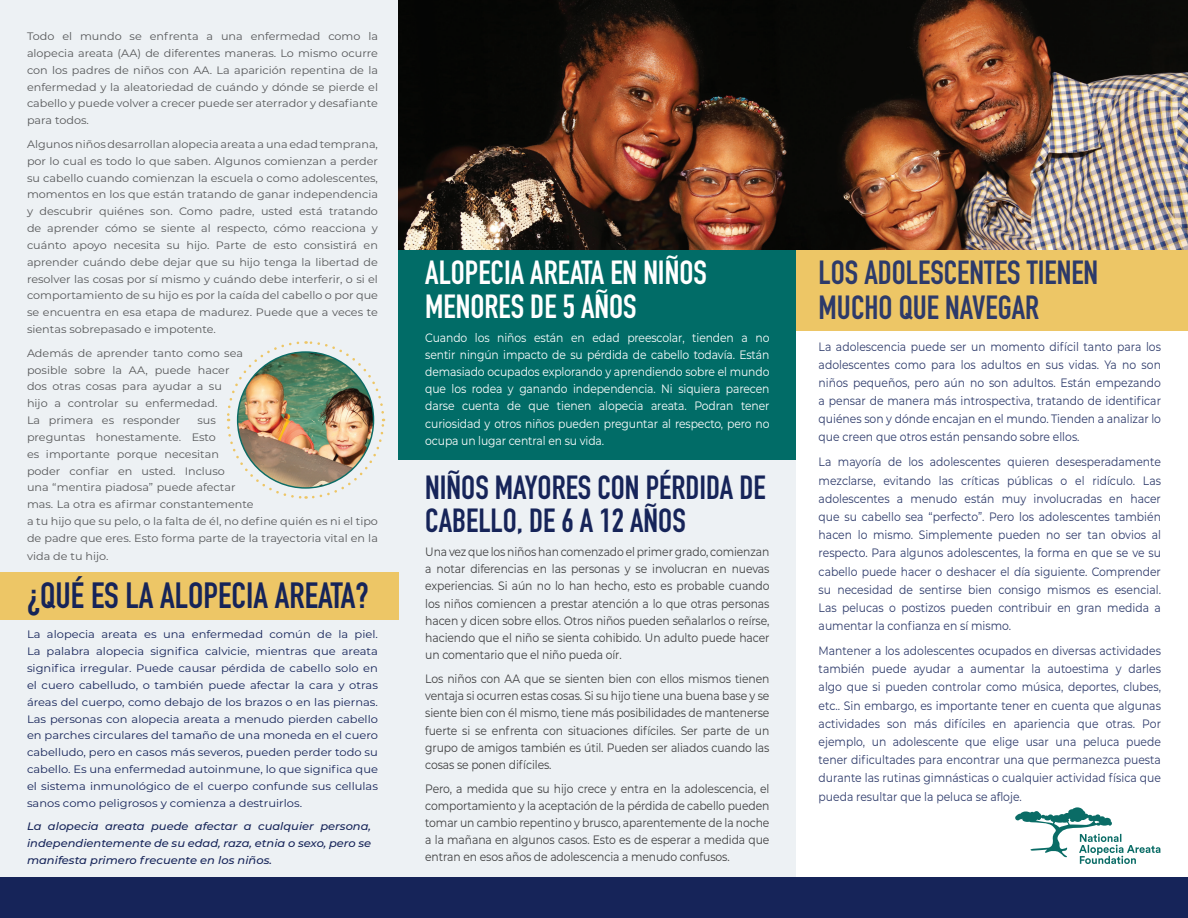
<style>
.page{position:relative;width:1188px;height:918px;background:#fff}
.page>*{position:absolute;margin:0;border:0;box-sizing:border-box;transform-origin:0 0}
.t1{font:700 36px "DIN Condensed";color:#162459}
.t2{font:700 33px/33.6px "DIN Condensed";color:#162459}
.t3{font:700 33px "DIN Condensed";color:#2d3a6a}
.t4{font:700 33px "DIN Condensed";color:#fff}
.t5{font:12.15px/18.1px "Montserrat";color:#2d3a6a;text-align:justify;scale:.89 1}
.t6{font:12.15px/17.1px "Montserrat";letter-spacing:-.01em;color:#3e3e3f;text-align:justify;scale:.89 1}
.t7{font:12.15px/17.1px "Montserrat";letter-spacing:-.01em;color:#fff;text-align:justify;scale:.89 1}
.t8{font:10.8px/16.8px "Montserrat";color:#57585a;text-align:justify;scale:1.04 1}
.t9{font:10.8px/16.8px "Montserrat";color:#162459;text-align:justify;scale:1.06 1}
.t10{font:italic 500 10.8px/16.8px "Montserrat";color:#162459;text-align:justify;scale:1.06 1}
</style>
<div class="page">
<div style="left:0;top:0;width:796px;height:918px;background:#edf1f4"></div>
<img style="left:398px;top:0;width:790px;height:250px">
<div style="left:398px;top:250px;width:398px;height:209px;background:#016c67"></div>
<svg style="left:1015px;top:807px;width:145px;height:57px"></svg>
<div style="left:0;top:878px;width:1188px;height:40px;background:#162459"></div>
<svg style="left:227px;top:341px;width:159px;height:158px"></svg>
<img style="left:238px;top:352px;width:136px;height:136px;border-radius:68px">
<div style="left:0;top:572px;width:398px;height:48px;background:#edc666"></div>
<div style="left:796px;top:250px;width:392px;height:81px;background:#edc666"></div>
<p class="t8" style="left:27px;top:27px;width:339px">Todo el mundo se enfrenta a una enfermedad como la alopecia areata (AA) de diferentes maneras. Lo mismo ocurre con los padres de niños con AA. La aparición repentina de la enfermedad y la aleatoriedad de cuándo y dónde se pierde el cabello y puede volver a crecer puede ser aterrador y desafiante para todos.</p>
<p class="t8" style="left:27px;top:135px;width:339px">Algunos niños desarrollan alopecia areata a una edad temprana, por lo cual es todo lo que saben. Algunos comienzan a perder su cabello cuando comienzan la escuela o como adolescentes, momentos en los que están tratando de ganar independencia y descubrir quiénes son. Como padre, usted está tratando de aprender cómo se siente al respecto, cómo reacciona y cuánto apoyo necesita su hijo. Parte de esto consistirá en aprender cuándo debe dejar que su hijo tenga la libertad de resolver las cosas por sí mismo y cuándo debe interferir, o si el comportamiento de su hijo es por la caída del cabello o por que se encuentra en esa etapa de madurez. Puede que a veces te sientas sobrepasado e impotente.</p>
<p class="t8" style="left:27px;top:344px;width:209px;text-align:left">Además de aprender tanto como sea posible sobre la AA, puede hacer dos otras cosas para ayudar a su hijo a controlar su enfermedad.<br>La primera es responder</p>
<p class="t8" style="left:27px;top:411px;width:339px;text-align:left;text-indent:170px">sus<br>preguntas honestamente. Esto<br>es importante porque necesitan<br>poder confiar en usted. Incluso<br>una “mentira piadosa” puede afectar<br>mas. La otra es afirmar constantemente<br>a tu hijo que su pelo, o la falta de él, no define quién es ni el tipo de padre que eres. Esto forma parte de la trayectoria vital en la vida de tu hijo.</p>
<p class="t1" style="left:27px;top:571px;width:343px">¿QUÉ ES LA ALOPECIA AREATA?</p>
<p class="t9" style="left:27px;top:626px;width:333px">La alopecia areata es una enfermedad común de la piel.<br>La palabra alopecia significa calvicie, mientras que areata significa irregular. Puede causar pérdida de cabello solo en el cuero cabelludo, o también puede afectar la cara y otras áreas del cuerpo, como debajo de los brazos o en las piernas.<br>Las personas con alopecia areata a menudo pierden cabello en parches circulares del tamaño de una moneda en el cuero cabelludo, pero en casos más severos, pueden perder todo su cabello. Es una enfermedad autoinmune, lo que significa que el sistema inmunológico de el cuerpo confunde sus cellulas sanos como peligrosos y comienza a destruirlos.</p>
<p class="t10" style="left:27px;top:818px;width:326px">La alopecia areata puede afectar a cualquier persona, independientemente de su edad, raza, etnia o sexo, pero se manifesta primero frecuente en los niños.</p>
<p class="t4" style="left:425px;top:250px;width:283px">ALOPECIA AREATA EN NIÑOS</p>
<p class="t4" style="left:425px;top:284px;width:213px">MENORES DE 5 AÑOS</p>
<p class="t7" style="left:425px;top:328px;width:388px">Cuando los niños están en edad preescolar, tienden a no sentir ningún impacto de su pérdida de cabello todavía. Están demasiado ocupados explorando y aprendiendo sobre el mundo que los rodea y ganando independencia. Ni siquiera parecen darse cuenta de que tienen alopecia areata. Podran tener curiosidad y otros niños pueden preguntar al respecto, pero no ocupa un lugar central en su vida.</p>
<p class="t2" style="left:425px;top:470px;width:342px">NIÑOS MAYORES CON PÉRDIDA DE<br>CABELLO, DE 6 A 12 AÑOS</p>
<p class="t6" style="left:425px;top:543px;width:388px">Una vez que los niños han comenzado el primer grado, comienzan a notar diferencias en las personas y se involucran en nuevas experiencias. Si aún no lo han hecho, esto es probable cuando los niños comiencen a prestar atención a lo que otras personas hacen y dicen sobre ellos. Otros niños pueden señalarlos o reírse, haciendo que el niño se sienta cohibido. Un adulto puede hacer un comentario que el niño pueda oír.</p>
<p class="t6" style="left:425px;top:670px;width:388px">Los niños con AA que se sienten bien con ellos mismos tienen ventaja si ocurren estas cosas. Si su hijo tiene una buena base y se siente bien con él mismo, tiene más posibilidades de mantenerse fuerte si se enfrenta con situaciones difíciles. Ser parte de un grupo de amigos también es útil. Pueden ser aliados cuando las cosas se ponen difíciles.</p>
<p class="t6" style="left:425px;top:779px;width:388px">Pero, a medida que su hijo crece y entra en la adolescencia, el comportamiento y la aceptación de la pérdida de cabello pueden tomar un cambio repentino y brusco, aparentemente de la noche a la mañana en algunos casos. Esto es de esperar a medida que entran en esos años de adolescencia a menudo confusos.</p>
<p class="t3" style="left:819px;top:250px;width:281px">LOS ADOLESCENTES TIENEN</p>
<p class="t3" style="left:819px;top:285px;width:222px">MUCHO QUE NAVEGAR</p>
<p class="t5" style="left:819px;top:337px;width:386px">La adolescencia puede ser un momento difícil tanto para los adolescentes como para los adultos en sus vidas. Ya no son niños pequeños, pero aún no son adultos. Están empezando a pensar de manera más introspectiva, tratando de identificar quiénes son y dónde encajan en el mundo. Tienden a analizar lo que creen que otros están pensando sobre ellos.</p>
<p class="t5" style="left:819px;top:453px;width:386px">La mayoría de los adolescentes quieren desesperadamente mezclarse, evitando las críticas públicas o el ridículo. Las adolescentes a menudo están muy involucradas en hacer que su cabello sea “perfecto”. Pero los adolescentes también hacen lo mismo. Simplemente pueden no ser tan obvios al respecto. Para algunos adolescentes, la forma en que se ve su cabello puede hacer o deshacer el día siguiente. Comprender su necesidad de sentirse bien consigo mismos es esencial.<br>Las pelucas o postizos pueden contribuir en gran medida a aumentar la confianza en sí mismo.</p>
<p class="t5" style="left:819px;top:641px;width:386px">Mantener a los adolescentes ocupados en diversas actividades también puede ayudar a aumentar la autoestima y darles algo que si pueden controlar como música, deportes, clubes, etc.. Sin embargo, es importante tener en cuenta que algunas actividades son más difíciles en apariencia que otras. Por ejemplo, un adolescente que elige usar una peluca puede tener dificultades para encontrar una que permanezca puesta durante las rutinas gimnásticas o cualquier actividad física que pueda resultar que la peluca se afloje.</p>
</div>
